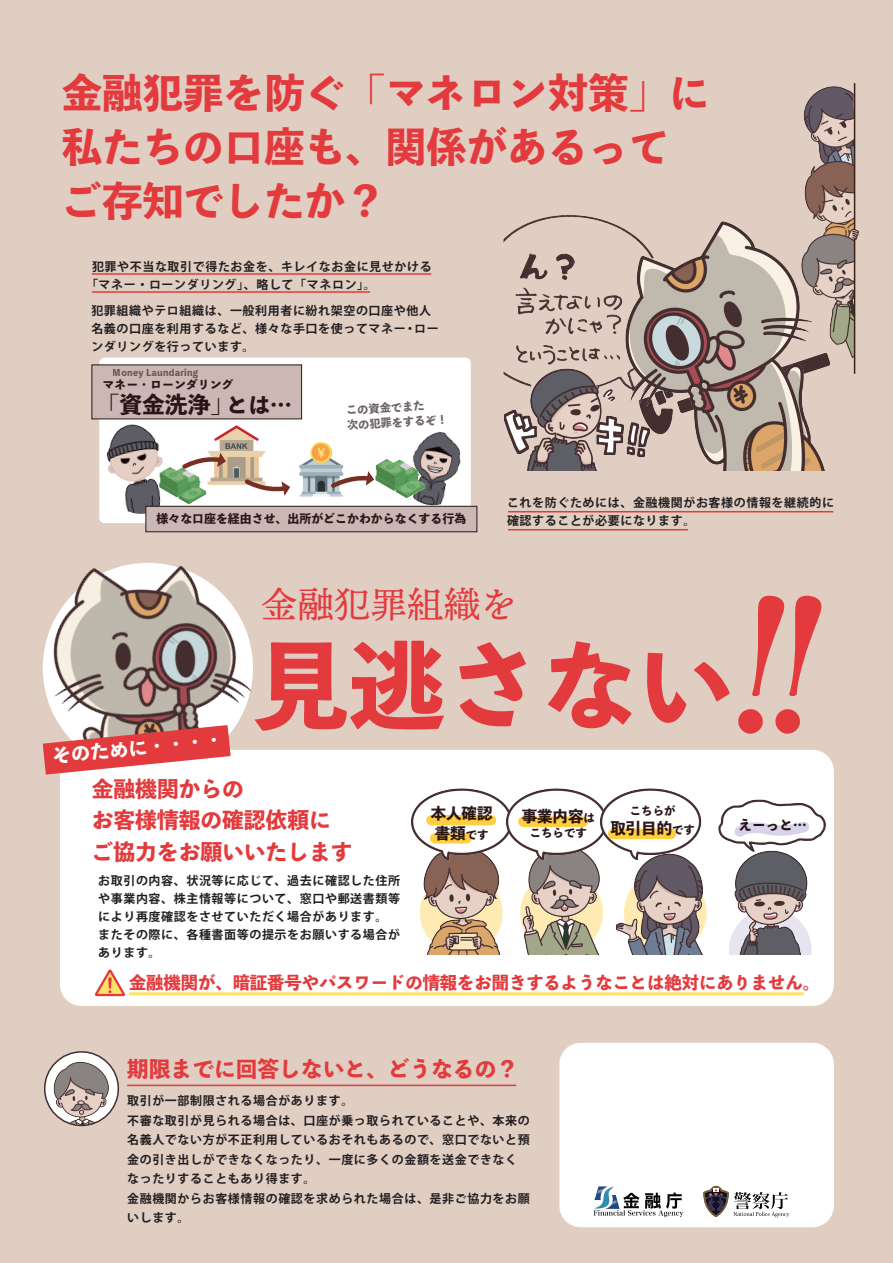
<style>
.page{position:relative;width:893px;height:1263px;background:#e1cec3}
.page>*{position:absolute;margin:0;border:0;box-sizing:border-box;transform-origin:0 0}
.t1{font:800 96px "Toppan Bunkyu Midashi Gothic Std N";color:#e33b3d}
.t2{font:800 40.5px/54.2px "Toppan Bunkyu Midashi Gothic Std N";color:#e33b3d}
.t3{font:36.6px "Ten Mincho Text";color:#e33b3d}
.t4{font:800 22.65px "Toppan Bunkyu Midashi Gothic Std N";color:#2a1618}
.t5{font:800 21.75px/31.5px "Toppan Bunkyu Midashi Gothic Std N";color:#e33b3d}
.t6{font:800 19.2px "Toppan Bunkyu Midashi Gothic Std N";color:#fff}
.t7{font:800 17.25px "Toppan Bunkyu Midashi Gothic Std N";color:#e33b3d}
.t8{font:800 15.45px/19.2px "Toppan Bunkyu Midashi Gothic Std N";color:#2a1618}
.t9{font:800 13.65px "Toppan Bunkyu Midashi Gothic Std N";color:#2a1618}
.t10{font:700 12px/18px "Koz Go Pr 6 N";letter-spacing:.05em;color:#231f20}
.t11{font:800 11.85px "Toppan Bunkyu Midashi Gothic Std N";color:#2a1618}
.t12{font:800 11.4px "Toppan Bunkyu Midashi Gothic Std N";color:#2a1618}
.t13{font:800 11.25px/14.9px "Toppan Bunkyu Midashi Gothic Std N";color:#6d6362}
.t14{font:800 9px "Toppan Bunkyu Midashi Gothic Std N";letter-spacing:.025em;color:#2a1618}
.s1{font-size:21.75px}
.s2{font-size:11.4px}
</style>
<div class="page">
<img style="left:42px;top:522px;width:333px;height:469px">
<div style="left:60px;top:750px;width:774px;height:256px;background:#fff;border-radius:21px"></div>
<svg style="left:738px;top:595px;width:84px;height:139px"></svg>
<img style="left:503px;top:215px;width:93px;height:160px">
<img style="left:596px;top:218px;width:229px;height:253px">
<img style="left:505px;top:346px;width:175px;height:125px">
<img style="left:505px;top:397px;width:154px;height:74px">
<div style="left:559px;top:1043px;width:275px;height:184px;background:#fff;border-radius:21px"></div>
<img style="left:593px;top:1186px;width:91px;height:31px">
<svg style="left:703px;top:1185px;width:86px;height:32px"></svg>
<svg style="left:43px;top:725px;width:188px;height:50px"></svg>
<img style="left:791px;top:83px;width:68px;height:289px">
<hr style="left:854px;top:83px;width:1px;height:147px;background:#3a2111">
<hr style="left:854px;top:239px;width:1px;height:135px;background:#3a2111">
<div style="left:99px;top:358px;width:372px;height:165px;background:#fff;border-radius:5px"></div>
<img style="left:299px;top:442px;width:45px;height:55px">
<img style="left:91px;top:419px;width:92px;height:98px">
<img style="left:158px;top:467px;width:48px;height:38px">
<div style="left:91px;top:364px;width:211px;height:55px;background:#cbb8b4"></div>
<img style="left:395px;top:421px;width:81px;height:85px">
<img style="left:207px;top:425px;width:58px;height:60px">
<img style="left:374px;top:459px;width:51px;height:40px">
<div style="left:145px;top:506px;width:332px;height:26px;background:#cbb8b4;border:1px solid #2a1618"></div>
<svg style="left:180px;top:453px;width:46px;height:18px"></svg>
<svg style="left:243px;top:477px;width:47px;height:19px"></svg>
<svg style="left:329px;top:471px;width:45px;height:19px"></svg>
<hr style="left:92px;top:291px;width:278px;height:2px;background:#e33b3d">
<hr style="left:92px;top:273px;width:339px;height:2px;background:#e33b3d">
<hr style="left:508px;top:511px;width:325px;height:1px;background:#e33b3d">
<hr style="left:508px;top:529px;width:180px;height:1px;background:#e33b3d">
<img style="left:420px;top:870px;width:80px;height:84px">
<img style="left:735px;top:863px;width:77px;height:91px">
<img style="left:631px;top:870px;width:104px;height:84px">
<img style="left:500px;top:870px;width:131px;height:84px">
<img style="left:411px;top:788px;width:80px;height:82px">
<div style="left:431px;top:815px;width:60px;height:10px;background:#ffcf3f"></div>
<div style="left:435px;top:833px;width:31px;height:10px;background:#ffcf3f"></div>
<img style="left:718px;top:799px;width:108px;height:64px">
<img style="left:491px;top:788px;width:94px;height:82px">
<div style="left:523px;top:816px;width:60px;height:11px;background:#ffcf3f"></div>
<img style="left:585px;top:788px;width:117px;height:82px">
<div style="left:613px;top:829px;width:58px;height:10px;background:#ffcf3f"></div>
<svg style="left:734px;top:822px;width:75px;height:15px"></svg>
<svg style="left:45px;top:1052px;width:73px;height:73px"></svg>
<img style="left:50px;top:1060px;width:64px;height:65px">
<svg style="left:77px;top:1108px;width:9px;height:7px"></svg>
<div style="left:44px;top:1051px;width:75px;height:75px;border:2px solid #442e2f;border-radius:50%"></div>
<hr style="left:127px;top:1085px;width:389px;height:1px;background:#e33b3d">
<svg style="left:95px;top:969px;width:30px;height:27px"></svg>
<hr style="left:129px;top:992px;width:675px;height:3px;background:#ffe167">
<h2 class="t2" style="left:62px;top:63px;width:649px">金融犯罪を防ぐ「マネロン対策」に私たちの口座も、関係があるってご存知でしたか？</h2>
<p class="t10" style="left:86px;top:257px;width:347px;text-indent:6px">犯罪や不当な取引で得たお金を、キレイなお金に見せかける「マネー・ローンダリング」、略して「マネロン」。</p>
<p class="t10" style="left:91px;top:302px;width:349px">犯罪組織やテロ組織は、一般利用者に紛れ架空の口座や他人名義の口座を利用するなど、様々な手口を使ってマネー・ローンダリングを行っています。</p>
<p class="t14" style="left:113px;top:366px;width:87px">Money Laundaring</p>
<p class="t11" style="left:103px;top:376px;width:133px">マネー・ローンダリング</p>
<h3 class="t4" style="left:97px;top:387px;width:197px">「資金洗浄」<span class="s1">とは…</span></h3>
<p class="t13" style="left:346px;top:402px;width:102px;rotate:-3deg">この資金でまた<br>次の犯罪をするぞ！</p>
<p class="t11" style="left:156px;top:509px;width:311px">様々な口座を経由させ、出所がどこかわからなくする行為</p>
<p class="t10" style="left:507px;top:494px;width:328px">これを防ぐためには、金融機関がお客様の情報を継続的に確認することが必要になります。</p>
<h3 class="t6" style="left:51px;top:742px;width:174px;rotate:-6deg">そのために・・・・</h3>
<h3 class="t3" style="left:261px;top:584px;width:258px">金融犯罪組織を</h3>
<h1 class="t1" style="left:253px;top:611px;width:482px">見逃さない</h1>
<h3 class="t5" style="left:92px;top:771px;width:262px">金融機関からの<br>お客様情報の確認依頼にご協力をお願いいたします</h3>
<p class="t10" style="left:98px;top:871px;width:303px">お取引の内容、状況等に応じて、過去に確認した住所や事業内容、株主情報等について、窓口や郵送書類等により再度確認をさせていただく場合があります。またその際に、各種書面等の提示をお願いする場合があります。</p>
<p class="t8" style="left:431px;top:803px;width:63px">本人確認書類<span class="s2">です</span></p>
<p class="t8" style="left:522px;top:805px;width:75px">事業内容<span class="s2">は</span></p>
<p class="t12" style="left:530px;top:824px;width:58px">こちらです</p>
<p class="t12" style="left:630px;top:802px;width:47px">こちらが</p>
<p class="t8" style="left:610px;top:817px;width:86px">取引目的<span class="s2">です</span></p>
<p class="t9" style="left:739px;top:814px;width:69px">えーっと…</p>
<h3 class="t7" style="left:129px;top:969px;width:692px">金融機関が、暗証番号やパスワードの情報をお聞きするようなことは絶対にありません。</h3>
<h3 class="t5" style="left:127px;top:1052px;width:392px">期限までに回答しないと、どうなるの？</h3>
<p class="t10" style="left:127px;top:1091px;width:404px;line-height:19.5px">取引が一部制限される場合があります。<br>不審な取引が見られる場合は、口座が乗っ取られていることや、本来の名義人でない方が不正利用しているおそれもあるので、窓口でないと預金の引き出しができなくなったり、一度に多くの金額を送金できなくなったりすることもあり得ます。<br>金融機関からお客様情報の確認を求められた場合は、是非ご協力をお願いします。</p>
</div>
